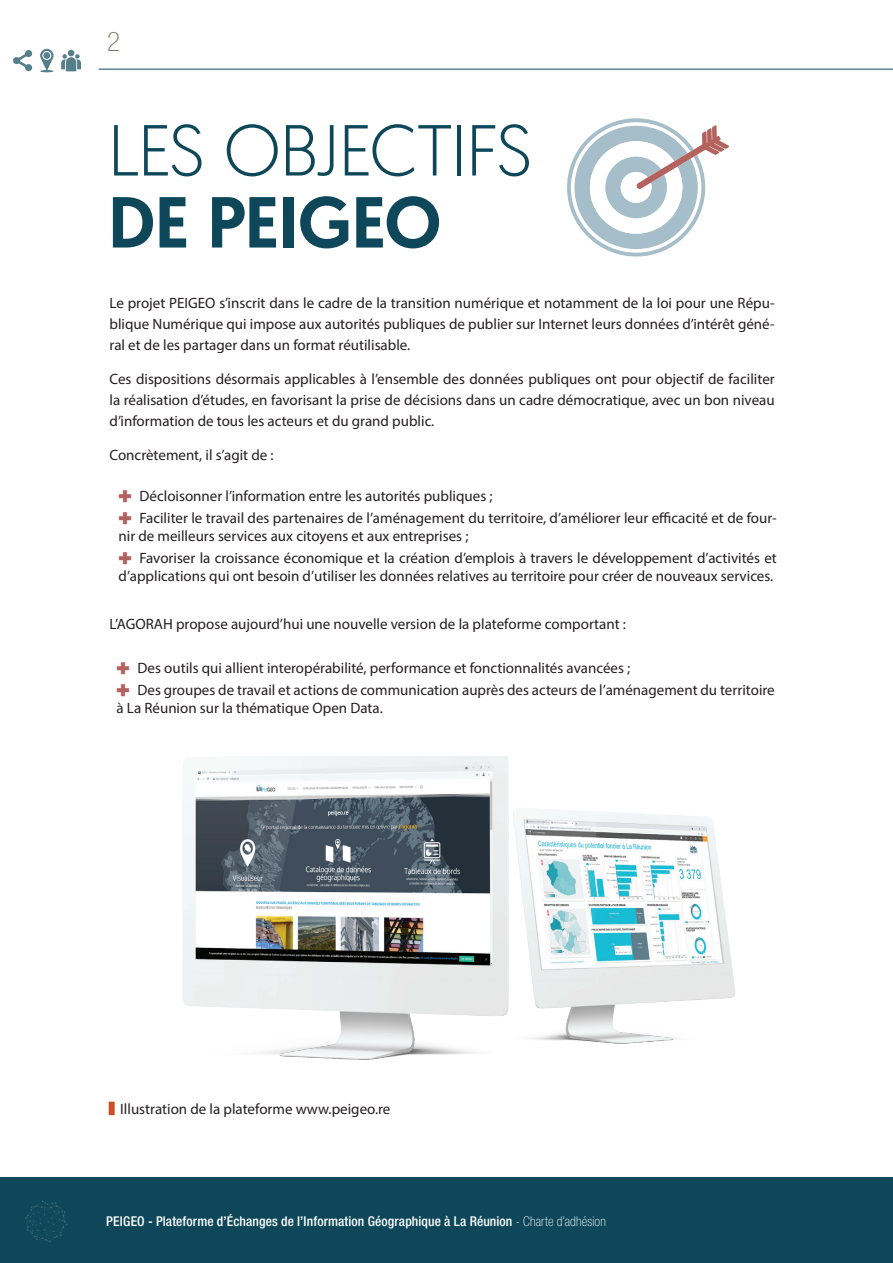
<style>
.page{position:relative;width:893px;height:1263px;background:#fff}
.page>*{position:absolute;margin:0;border:0;box-sizing:border-box;transform-origin:0 0}
.t1{font:300 72px "Geomanist";letter-spacing:-.03em;color:#0d4759}
.t2{font:500 72px "Geomanist";letter-spacing:-.01em;color:#0d4759}
.t3{font:100 condensed 27px "Helvetica Neue LT Std";color:#81785e}
.t4{font:15px/21px "Myriad Pro";color:#231f20}
.t5{font:500 condensed 13.5px "Helvetica Neue LT Std";letter-spacing:.01em;color:#fff}
.s1{font-family:"Geomanist";font-weight:900;color:#d34b2f}
.s2{font-weight:100}
</style>
<div class="page">
<div style="left:0;top:1178px;width:893px;height:85px;background:#0d4759"></div>
<hr style="left:99px;top:69px;width:794px;height:1px;background:#0d4759">
<svg style="left:61px;top:50px;width:20px;height:21px"></svg>
<svg style="left:13px;top:50px;width:19px;height:21px"></svg>
<svg style="left:40px;top:49px;width:14px;height:23px"></svg>
<svg style="left:43px;top:52px;width:7px;height:7px"></svg>
<svg style="left:25px;top:1200px;width:43px;height:42px"></svg>
<img style="left:183px;top:756px;width:552px;height:304px">
<div style="left:109px;top:1102px;width:6px;height:13px;border:3px solid #cb511c"></div>
<svg style="left:567px;top:118px;width:162px;height:139px"></svg>
<h2 class="t3" style="left:107px;top:26px;width:14px">2</h2>
<h1 class="t1" style="left:108px;top:104px;width:420px">LES OBJECTI FS</h1>
<h1 class="t2" style="left:108px;top:175px;width:335px">DE PEIGEO</h1>
<p class="t4" style="left:110px;top:292px;width:667px;text-align:justify">Le projet PEIGEO s’inscrit dans le cadre de la transition numérique et notamment de la loi pour une Répu&shy;blique Numérique qui impose aux autorités publiques de publier sur Internet leurs données d’intérêt géné&shy;ral et de les partager dans un format réutilisable.</p>
<p class="t4" style="left:110px;top:368px;width:667px;text-align:justify">Ces dispositions désormais applicables à l’ensemble des données publiques ont pour objectif de faciliter la réalisation d’études, en favorisant la prise de décisions dans un cadre démocratique, avec un bon niveau d’information de tous les acteurs et du grand public.</p>
<p class="t4" style="left:110px;top:444px;width:166px">Concrètement, il s’agit de :</p>
<p class="t4" style="left:140px;top:484px;width:639px;line-height:22.2px">Décloisonner l’information entre les autorités publiques ;<br>Faciliter le travail des partenaires de l’aménagement du territoire, d’améliorer leur efficacité et de four-</p>
<p class="t4" style="left:140px;top:525px;width:639px;line-height:22.2px;text-indent:-21px">nir de meilleurs services aux citoyens et aux entreprises ;<br>Favoriser la croissance économique et la création d’emplois à travers le développement d’activités et</p>
<p class="t4" style="left:118px;top:565px;width:656px">d’applications qui ont besoin d’utiliser les données relatives au territoire pour créer de nouveaux services.</p>
<p class="t4" style="left:110px;top:613px;width:518px">L’AGORAH propose aujourd’hui une nouvelle version de la plateforme comportant :</p>
<p class="t4" style="left:138px;top:656px;width:639px;line-height:22.2px">Des outils qui allient interopérabilité, performance et fonctionnalités avancées ;<br>Des groupes de travail et actions de communication auprès des acteurs de l’aménagement du territoire</p>
<p class="t4" style="left:117px;top:697px;width:268px">à La Réunion sur la thématique Open Data.</p>
<p class="t4" style="left:109px;top:1098px;width:283px"><span class="s1">I</span> Illustration de la plateforme www.peigeo.re</p>
<p class="t5" style="left:106px;top:1213px;width:501px">PEIGEO - Plateforme d’Échanges de l’Information Géographique à La Réunion <span class="s2">- Charte d’adhésion</span></p>
</div>
